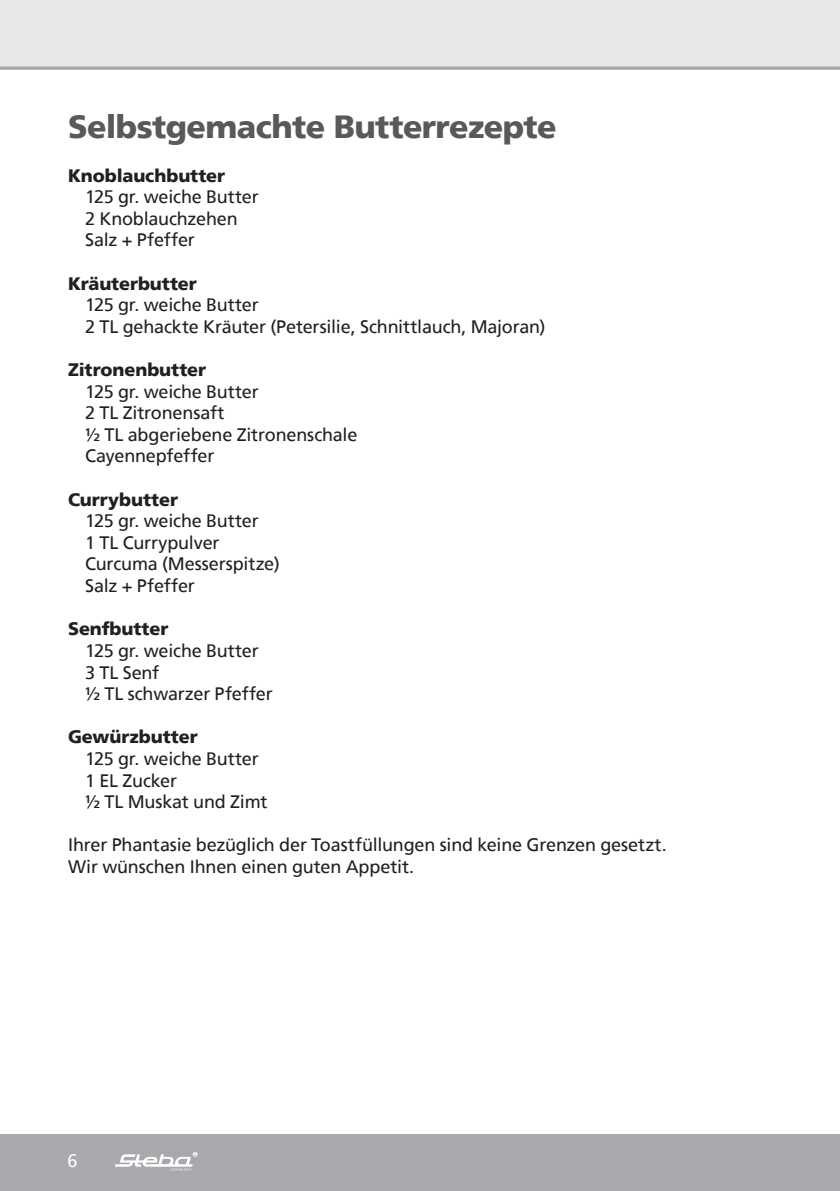
<style>
.page{position:relative;width:840px;height:1191px;background:#fff}
.page>*{position:absolute;margin:0;border:0;box-sizing:border-box;transform-origin:0 0}
.t1{font:900 32px "Frutiger";letter-spacing:-.02em;color:#58595b}
.t2{font:18px/21.6px "Frutiger";letter-spacing:-.01em;color:#231f20}
.t3{font:900 18px "Frutiger";letter-spacing:-.005em;color:#231f20}
.t4{font:18px "Frutiger";color:#fff}
</style>
<div class="page">
<div style="left:0;top:0;width:839px;height:68px;background:#e7e8e8"></div>
<hr style="left:839px;top:1134px;width:1px;height:57px;background:#a7a9ac">
<div style="left:0;top:1134px;width:839px;height:57px;background:#a7a9ac"></div>
<svg style="left:115px;top:1152px;width:82px;height:18px"></svg>
<svg style="left:0;top:66px;width:839px;height:4px;background:#b2b4b7"></svg>
<h1 class="t1" style="left:68px;top:108px;width:490px">Selbstgemachte Butterrezepte</h1>
<p class="t3" style="left:68px;top:164px;width:158px">Knoblauchbutter</p>
<p class="t2" style="left:85px;top:186px;width:175px">125 gr. weiche Butter<br>2 Knoblauchzehen<br>Salz + Pfeffer</p>
<p class="t3" style="left:68px;top:272px;width:130px">Kräuterbutter</p>
<p class="t2" style="left:85px;top:294px;width:461px">125 gr. weiche Butter<br>2 TL gehackte Kräuter (Petersilie, Schnittlauch, Majoran)</p>
<p class="t3" style="left:68px;top:359px;width:139px">Zitronenbutter</p>
<p class="t2" style="left:85px;top:380px;width:274px">125 gr. weiche Butter<br>2 TL Zitronensaft<br>½ TL abgeriebene Zitronenschale<br>Cayennepfeffer</p>
<p class="t3" style="left:68px;top:488px;width:111px">Currybutter</p>
<p class="t2" style="left:85px;top:510px;width:196px">125 gr. weiche Butter<br>1 TL Currypulver<br>Curcuma (Messerspitze)<br>Salz + Pfeffer</p>
<p class="t3" style="left:68px;top:618px;width:102px">Senfbutter</p>
<p class="t2" style="left:85px;top:639px;width:189px">125 gr. weiche Butter<br>3 TL Senf<br>½ TL schwarzer Pfeffer</p>
<p class="t3" style="left:68px;top:726px;width:131px">Gewürzbutter</p>
<p class="t2" style="left:85px;top:747px;width:184px">125 gr. weiche Butter<br>1 EL Zucker<br>½ TL Muskat und Zimt</p>
<p class="t2" style="left:68px;top:834px;width:599px">Ihrer Phantasie bezüglich der Toastfüllungen sind keine Grenzen gesetzt.<br>Wir wünschen Ihnen einen guten Appetit.</p>
<p class="t4" style="left:67px;top:1149px;width:12px">6</p>
</div>
